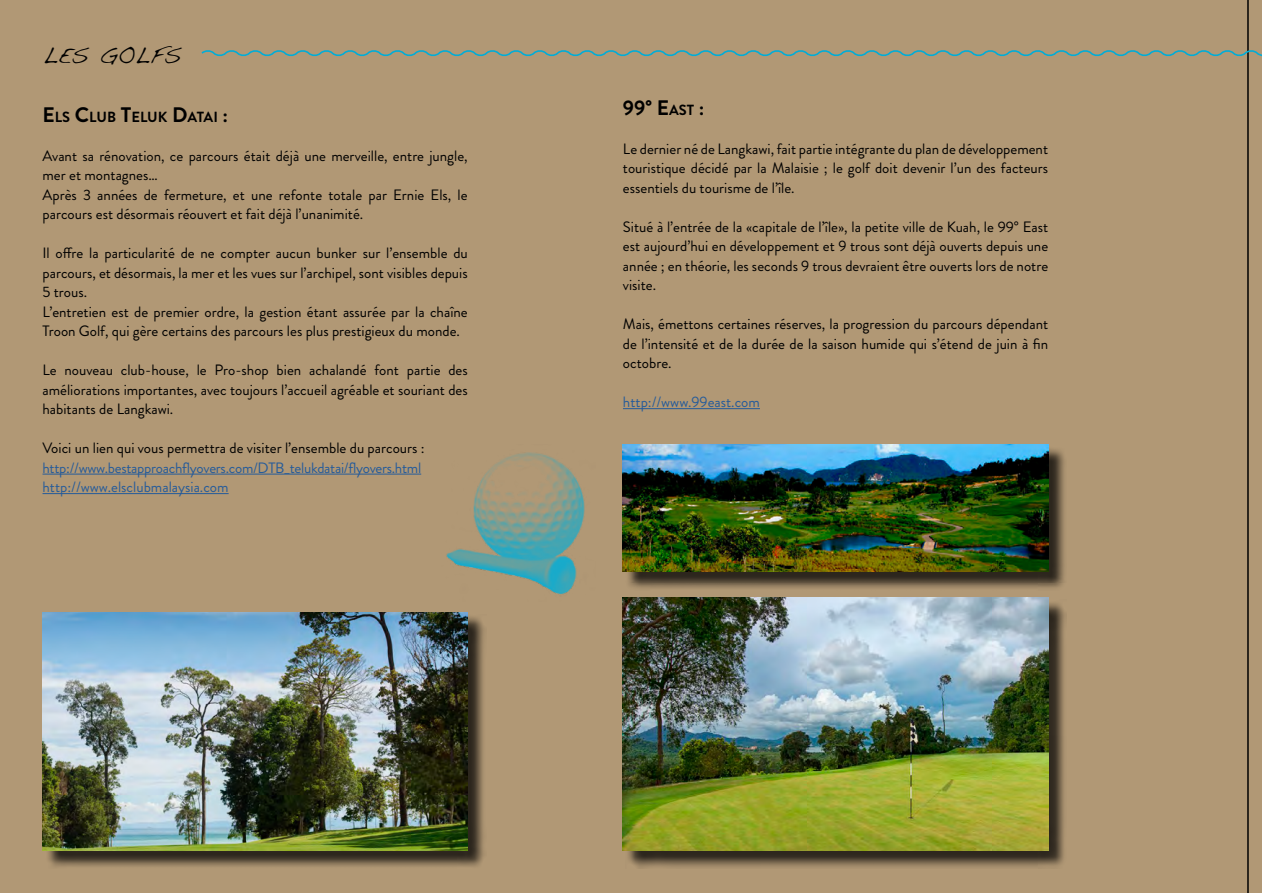
<style>
.page{position:relative;width:1263px;height:893px;background:#fff}
.page>*{position:absolute;margin:0;border:0;box-sizing:border-box;transform-origin:0 0}
.t1{font:700 21px "Brandon Grotesque";color:#000}
.t2{font:18px "Dakota";color:#000}
.t3{font:15px/19.5px "Brandon Grotesque";color:#000;text-align:justify}
.t4{font:15px/19.5px "Brandon Grotesque";letter-spacing:-.02em;color:#255b9a}
.t5{font:15px "Brandon Grotesque";color:#255b9a}
.t6{font:700 14.7px "Brandon Grotesque";color:#000}
.s1{font-size:21px}
.s2{font-size:14.7px}
</style>
<div class="page">
<div style="left:0;top:0;width:200px;height:893px;background:#b19875"></div>
<hr style="left:43px;top:474px;width:378px;height:1px;background:#255b9a">
<hr style="left:43px;top:493px;width:186px;height:1px;background:#255b9a">
<div style="left:45px;top:615px;width:441px;height:254px;background:#000;opacity:.75"></div>
<img style="left:43px;top:612px;width:157px;height:238px">
<img style="left:200px;top:0;width:1062px;height:893px">
<p class="t2" style="left:43px;top:46px;width:139px">LES GOLFS</p>
<p class="t6" style="left:43px;top:106px;width:187px"><span class="s1">E</span>LS <span class="s1">C</span>LUB <span class="s1">T</span>ELUK <span class="s1">D</span>ATAI <span class="s1">:</span></p>
<p class="t3" style="left:43px;top:146px;width:427px;text-align:left">Avant sa rénovation, ce parcours était déjà une merveille, entre jungle, mer et montagnes…<br>Après 3 années de fermeture, et une refonte totale par Ernie Els, le parcours est désormais réouvert et fait déjà l’unanimité.</p>
<p class="t3" style="left:43px;top:243px;width:427px;text-align:left">Il offre la particularité de ne compter aucun bunker sur l’ensemble du parcours, et désormais, la mer et les vues sur l’archipel, sont visibles depuis 5 trous.<br>L’entretien est de premier ordre, la gestion étant assurée par la chaîne Troon Golf, qui gère certains des parcours les plus prestigieux du monde.</p>
<p class="t3" style="left:43px;top:360px;width:427px">Le nouveau club-house, le Pro-shop bien achalandé font partie des améliorations importantes, avec toujours l’accueil agréable et souriant des habitants de Langkawi.</p>
<p class="t3" style="left:43px;top:438px;width:384px">Voici un lien qui vous permettra de visiter l’ensemble du parcours :</p>
<p class="t4" style="left:43px;top:458px;width:380px">http://www.bestapproachflyovers.com/DTB_telukdatai/flyovers.html http://www.elsclubmalaysia.com</p>
<h1 class="t1" style="left:623px;top:93px;width:83px">99° E<span class="s2">AST</span> :</h1>
<p class="t3" style="left:623px;top:139px;width:427px">Le dernier né de Langkawi, fait partie intégrante du plan de développement touristique décidé par la Malaisie ; le golf doit devenir l’un des facteurs essentiels du tourisme de l’île.</p>
<p class="t3" style="left:623px;top:217px;width:427px">Situé à l’entrée de la «capitale de l’île», la petite ville de Kuah, le 99° East est aujourd’hui en développement et 9 trous sont déjà ouverts depuis une année ; en théorie, les seconds 9 trous devraient être ouverts lors de notre visite.</p>
<p class="t3" style="left:623px;top:314px;width:427px">Mais, émettons certaines réserves, la progression du parcours dépendant de l’intensité et de la durée de la saison humide qui s’étend de juin à fin octobre.</p>
<p class="t5" style="left:623px;top:392px;width:138px">http://www.99east.com</p>
</div>
